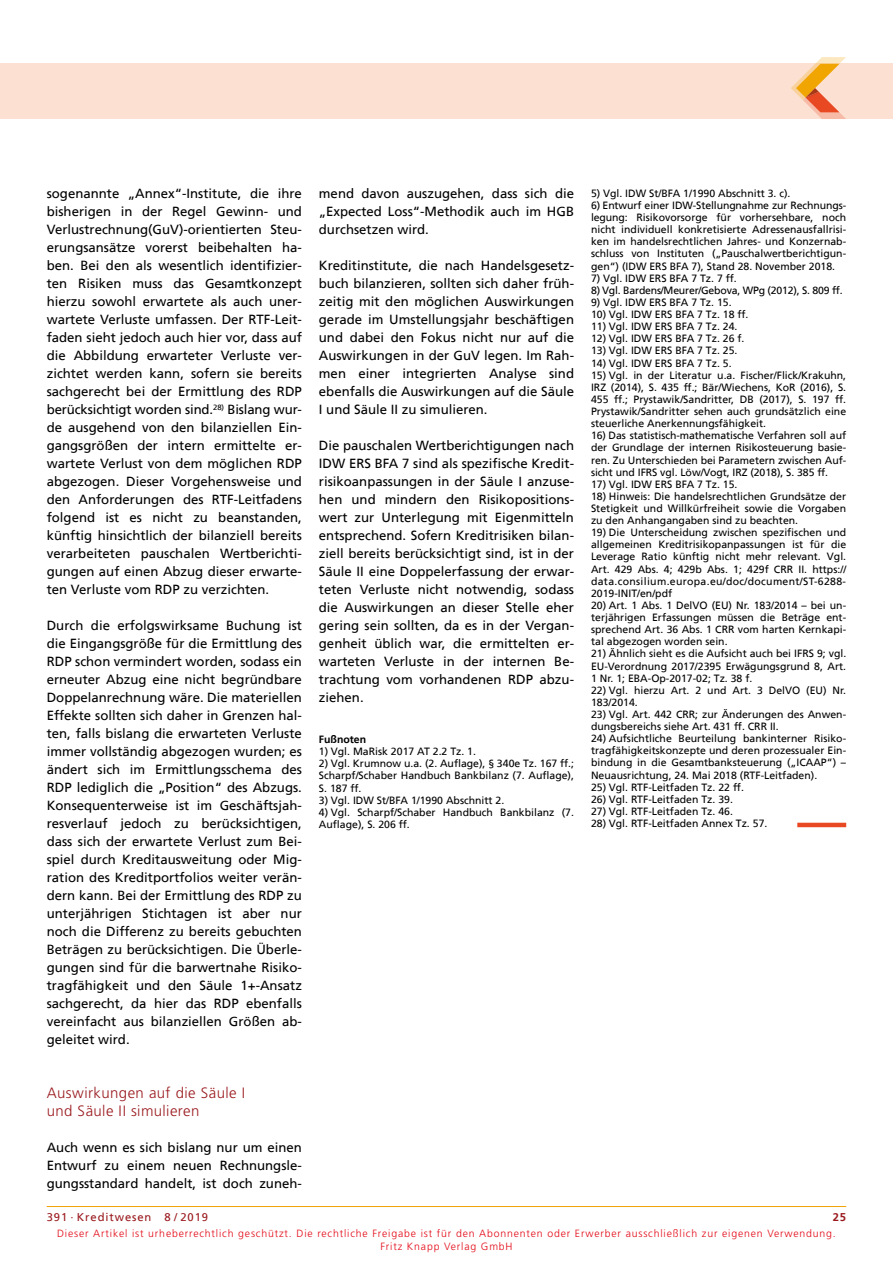
<style>
.page{position:relative;width:893px;height:1263px;background:#fff}
.page>*{position:absolute;margin:0;border:0;box-sizing:border-box;transform-origin:0 0}
.t1{font:300 15px/18px "Frutiger";letter-spacing:.025em;color:#9a191e}
.t2{font:13.2px/18px "Frutiger";color:#000;text-align:justify}
.t3{font:11.25px "Frutiger";letter-spacing:.08em;color:#9a191e}
.t4{font:700 11.25px "Frutiger";color:#9a191e}
.t5{font:10.5px/12.1px "Frutiger";color:#000;text-align:justify}
.t6{font:300 10.5px/13.5px "Frutiger";letter-spacing:.08em;color:#e30613;text-align:center}
.t7{font:10.5px "Frutiger";letter-spacing:-.02em;color:#000}
.t8{font:700 10.5px "Frutiger";color:#000}
</style>
<div class="page">
<hr style="left:47px;top:1206px;width:799px;height:1px;background:#f0a400">
<div style="left:0;top:64px;width:893px;height:55px;background:#fce0d1"></div>
<svg style="left:791px;top:57px;width:55px;height:62px"></svg>
<hr style="left:797px;top:823px;width:49px;height:4px;background:#e84922">
<p class="t2" style="left:47px;top:185px;width:257px">sogenannte „Annex“-Institute, die ihre bisherigen in der Regel Gewinn- und Verlustrechnung(GuV)-orientierten Steu&shy;erungsansätze vorerst beibehalten ha&shy;ben. Bei den als wesentlich identifizier&shy;ten Risiken muss das Gesamtkonzept hierzu sowohl erwartete als auch uner&shy;wartete Verluste umfassen. Der RTF-Leit&shy;faden sieht jedoch auch hier vor, dass auf die Abbildung erwarteter Verluste ver&shy;zichtet werden kann, sofern sie bereits sachgerecht bei der Ermittlung des RDP berücksichtigt worden sind.<sup>28)</sup> Bislang wur&shy;de ausgehend von den bilanziellen Ein&shy;gangsgrößen der intern ermittelte er&shy;wartete Verlust von dem möglichen RDP abgezogen. Dieser Vorgehensweise und den Anforderungen des RTF-Leitfadens folgend ist es nicht zu beanstanden, künftig hinsichtlich der bilanziell bereits verarbeiteten pauschalen Wertberichti&shy;gungen auf einen Abzug dieser erwarte&shy;ten Verluste vom RDP zu verzichten.</p>
<p class="t2" style="left:47px;top:617px;width:257px">Durch die erfolgswirksame Buchung ist die Eingangsgröße für die Ermittlung des RDP schon vermindert worden, sodass ein erneuter Abzug eine nicht begründbare Doppelanrechnung wäre. Die materiellen Effekte sollten sich daher in Grenzen hal&shy;ten, falls bislang die erwarteten Verluste immer vollständig abgezogen wurden; es ändert sich im Ermittlungsschema des RDP lediglich die „Position“ des Abzugs.<br>Konsequenterweise ist im Geschäftsjah&shy;resverlauf jedoch zu berücksichtigen, dass sich der erwartete Verlust zum Bei&shy;spiel durch Kreditausweitung oder Mig&shy;ration des Kreditportfolios weiter verän&shy;dern kann. Bei der Ermittlung des RDP zu unterjährigen Stichtagen ist aber nur noch die Differenz zu bereits gebuchten Beträgen zu berücksichtigen. Die Überle&shy;gungen sind für die barwertnahe Risiko&shy;tragfähigkeit und den Säule 1+-Ansatz sachgerecht, da hier das RDP ebenfalls vereinfacht aus bilanziellen Größen ab&shy;geleitet wird.</p>
<p class="t1" style="left:47px;top:1084px;width:200px">Auswirkungen auf die Säule I und Säule II simulieren</p>
<p class="t2" style="left:47px;top:1139px;width:257px">Auch wenn es sich bislang nur um einen Entwurf zu einem neuen Rechnungsle&shy;gungsstandard handelt, ist doch zuneh-</p>
<p class="t2" style="left:319px;top:185px;width:257px">mend davon auszugehen, dass sich die „Expected Loss“-Methodik auch im HGB durchsetzen wird.</p>
<p class="t2" style="left:319px;top:257px;width:257px">Kreditinstitute, die nach Handelsgesetz&shy;buch bilanzieren, sollten sich daher früh&shy;zeitig mit den möglichen Auswirkungen gerade im Umstellungsjahr beschäftigen und dabei den Fokus nicht nur auf die Auswirkungen in der GuV legen. Im Rah&shy;men einer integrierten Analyse sind ebenfalls die Auswirkungen auf die Säule I und Säule II zu simulieren.</p>
<p class="t2" style="left:319px;top:437px;width:257px">Die pauschalen Wertberichtigungen nach IDW ERS BFA 7 sind als spezifische Kredit&shy;risikoanpassungen in der Säule I anzuse&shy;hen und mindern den Risikopositions&shy;wert zur Unterlegung mit Eigenmitteln entsprechend. Sofern Kreditrisiken bilan&shy;ziell bereits berücksichtigt sind, ist in der Säule II eine Doppelerfassung der erwar&shy;teten Verluste nicht notwendig, sodass die Auswirkungen an dieser Stelle eher gering sein sollten, da es in der Vergan&shy;genheit üblich war, die ermittelten er&shy;warteten Verluste in der internen Be&shy;trachtung vom vorhandenen RDP abzu&shy;ziehen.</p>
<p class="t8" style="left:319px;top:735px;width:49px">Fußnoten</p>
<p class="t5" style="left:319px;top:746px;width:159px">1) Vgl. MaRisk 2017 AT 2.2 Tz. 1.</p>
<p class="t5" style="left:319px;top:758px;width:257px">2) Vgl. Krumnow u.a. (2. Auflage), § 340e Tz. 167 ff.; Scharpf/Schaber Handbuch Bankbilanz (7. Auflage), S. 187 ff.</p>
<p class="t5" style="left:319px;top:794px;width:187px">3) Vgl. IDW St/BFA 1/1990 Abschnitt 2.</p>
<p class="t5" style="left:319px;top:807px;width:257px">4) Vgl. Scharpf/Schaber Handbuch Bankbilanz (7.<br>Auflage), S. 206 ff.</p>
<p class="t5" style="left:591px;top:188px;width:201px">5) Vgl. IDW St/BFA 1/1990 Abschnitt 3. c).</p>
<p class="t5" style="left:591px;top:200px;width:257px">6) Entwurf einer IDW-Stellungnahme zur Rechnungs&shy;legung: Risikovorsorge für vorhersehbare, noch nicht individuell konkretisierte Adressenausfallrisi&shy;ken im handelsrechtlichen Jahres- und Konzernab&shy;schluss von Instituten („Pauschalwertberichtigun&shy;gen“) (IDW ERS BFA 7), Stand 28. November 2018.</p>
<p class="t5" style="left:591px;top:273px;width:147px">7) Vgl. IDW ERS BFA 7 Tz. 7 ff.</p>
<p class="t7" style="left:591px;top:285px;width:253px">8) Vgl. Bardens/Meurer/Gebova, WPg (2012), S. 809 ff.</p>
<p class="t5" style="left:591px;top:297px;width:142px">9) Vgl. IDW ERS BFA 7 Tz. 15.</p>
<p class="t5" style="left:591px;top:309px;width:159px">10) Vgl. IDW ERS BFA 7 Tz. 18 ff.</p>
<p class="t5" style="left:591px;top:321px;width:148px">11) Vgl. IDW ERS BFA 7 Tz. 24.</p>
<p class="t5" style="left:591px;top:333px;width:155px">12) Vgl. IDW ERS BFA 7 Tz. 26 f.</p>
<p class="t5" style="left:591px;top:345px;width:148px">13) Vgl. IDW ERS BFA 7 Tz. 25.</p>
<p class="t5" style="left:591px;top:357px;width:142px">14) Vgl. IDW ERS BFA 7 Tz. 5.</p>
<p class="t5" style="left:591px;top:369px;width:257px">15) Vgl. in der Literatur u.a. Fischer/Flick/Krakuhn, IRZ (2014), S. 435 ff.; Bär/Wiechens, KoR (2016), S.<br>455 ff.; Prystawik/Sandritter, DB (2017), S. 197 ff.<br>Prystawik/Sandritter sehen auch grundsätzlich eine steuerliche Anerkennungsfähigkeit.</p>
<p class="t5" style="left:591px;top:430px;width:257px">16) Das statistisch-mathematische Verfahren soll auf der Grundlage der internen Risikosteuerung basie&shy;ren. Zu Unterschieden bei Parametern zwischen Auf&shy;sicht und IFRS vgl. Löw/Vogt, IRZ (2018), S. 385 ff.</p>
<p class="t5" style="left:591px;top:479px;width:148px">17) Vgl. IDW ERS BFA 7 Tz. 15.</p>
<p class="t5" style="left:591px;top:491px;width:257px">18) Hinweis: Die handelsrechtlichen Grundsätze der Stetigkeit und Willkürfreiheit sowie die Vorgaben zu den Anhangangaben sind zu beachten.</p>
<p class="t5" style="left:591px;top:527px;width:257px">19) Die Unterscheidung zwischen spezifischen und allgemeinen Kreditrisikopanpassungen ist für die Leverage Ratio künftig nicht mehr relevant. Vgl.<br>Art. 429 Abs. 4; 429b Abs. 1; 429f CRR II. https:// data.consilium.europa.eu/doc/document/ST-6288- 2019-INIT/en/pdf</p>
<p class="t5" style="left:591px;top:600px;width:257px">20) Art. 1 Abs. 1 DelVO (EU) Nr. 183/2014 – bei un&shy;terjährigen Erfassungen müssen die Beträge ent&shy;sprechend Art. 36 Abs. 1 CRR vom harten Kernkapi&shy;tal abgezogen worden sein.</p>
<p class="t5" style="left:591px;top:648px;width:257px">21) Ähnlich sieht es die Aufsicht auch bei IFRS 9; vgl.<br>EU-Verordnung 2017/2395 Erwägungsgrund 8, Art.<br>1 Nr. 1; EBA-Op-2017-02; Tz. 38 f.</p>
<p class="t5" style="left:591px;top:685px;width:257px">22) Vgl. hierzu Art. 2 und Art. 3 DelVO (EU) Nr.<br>183/2014.</p>
<p class="t5" style="left:591px;top:709px;width:257px">23) Vgl. Art. 442 CRR; zur Änderungen des Anwen&shy;dungsbereichs siehe Art. 431 ff. CRR II.</p>
<p class="t5" style="left:591px;top:733px;width:257px">24) Aufsichtliche Beurteilung bankinterner Risiko&shy;tragfähigkeitskonzepte und deren prozessualer Ein&shy;bindung in die Gesamtbanksteuerung („ICAAP“) – Neuausrichtung, 24. Mai 2018 (RTF-Leitfaden).</p>
<p class="t5" style="left:591px;top:781px;width:154px">25) Vgl. RTF-Leitfaden Tz. 22 ff.</p>
<p class="t5" style="left:591px;top:794px;width:143px">26) Vgl. RTF-Leitfaden Tz. 39.</p>
<p class="t5" style="left:591px;top:806px;width:143px">27) Vgl. RTF-Leitfaden Tz. 46.</p>
<p class="t5" style="left:591px;top:818px;width:178px">28) Vgl. RTF-Leitfaden Annex Tz. 57.</p>
<p class="t3" style="left:47px;top:1211px;width:163px">391 · Kreditwesen 8 / 2019</p>
<p class="t4" style="left:833px;top:1211px;width:15px">25</p>
<p class="t6" style="left:57px;top:1226px;width:780px">Dieser Artikel ist urheberrechtlich geschützt. Die rechtliche Freigabe ist für den Abonnenten oder Erwerber ausschließlich zur eigenen Verwendung.<br>Fritz Knapp Verlag GmbH</p>
</div>
